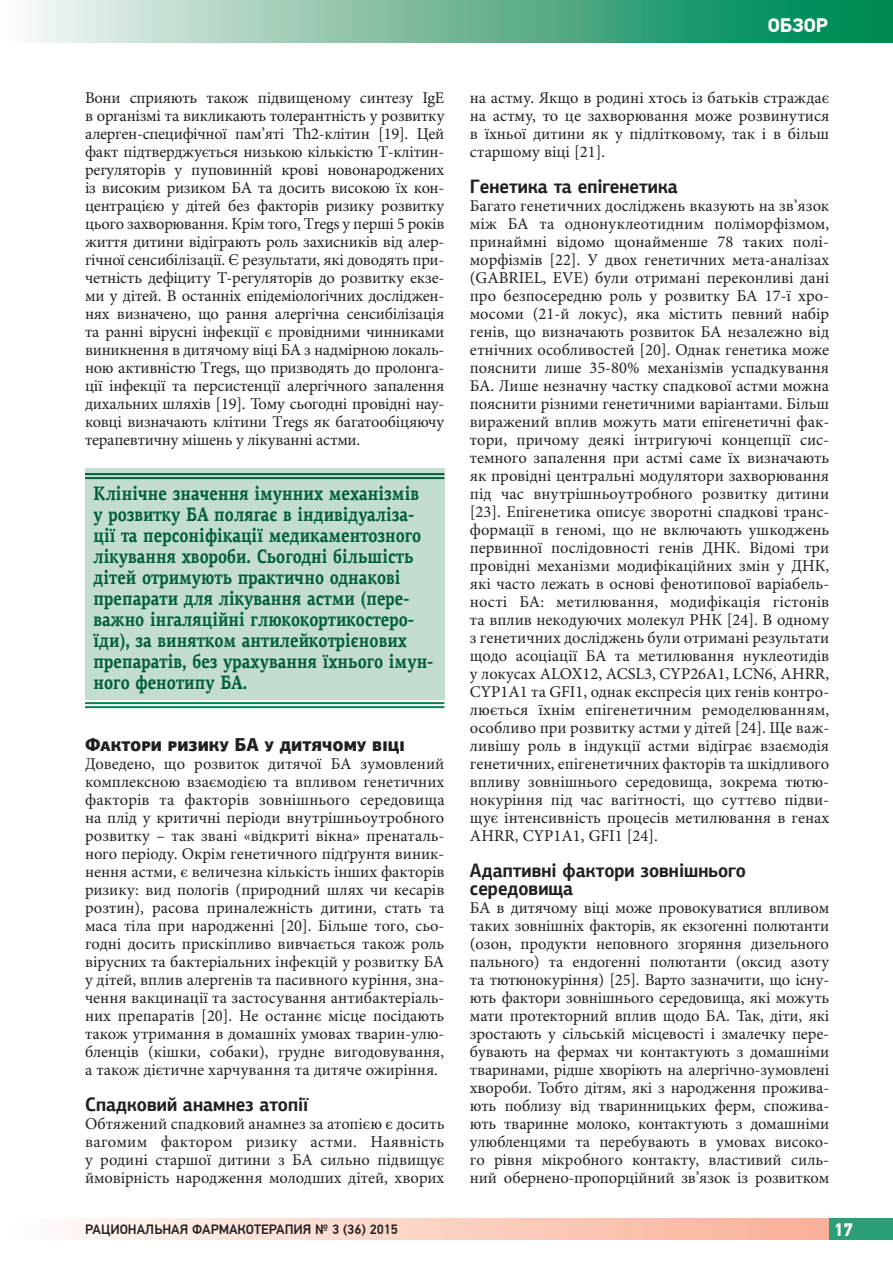
<style>
.page{position:relative;width:893px;height:1263px;background:#fff}
.page>*{position:absolute;margin:0;border:0;box-sizing:border-box;transform-origin:0 0}
.t1{font:700 19.5px/21px "PF Agora Serif Pro";color:#005e3b;scale:.8 1}
.t2{font:700 19.5px/18px "PF Agora Sans Pro";color:#231f20;scale:.9 1}
.t3{font:700 19.5px "PF Din Text Pro";color:#fff}
.t4{font:900 18.75px "PF Agora Sans Pro";color:#231f20;scale:.9 1}
.t5{font:700 18px "PF Din Text Pro";color:#fff}
.t6{font:16.5px/18px "Minion Pro";color:#231f20;text-align:justify}
.t7{font:500 13.5px "PF Din Text Pro";color:#231f20}
</style>
<div class="page">
<div style="left:0;top:0;width:893px;height:43px;background:linear-gradient(to right,#fcf6f3,#008047)"></div>
<div style="left:0;top:1218px;width:850px;height:21px;background:linear-gradient(to right,#fefdfb,#f9ac93)"></div>
<div style="left:829px;top:1218px;width:64px;height:21px;background:#2b9f76"></div>
<div style="left:85px;top:469px;width:359px;height:231px;background:#c3ddce"></div>
<hr style="left:85px;top:473px;width:359px;height:2px;background:#005e3b">
<hr style="left:85px;top:477px;width:359px;height:2px;background:#005e3b">
<hr style="left:85px;top:702px;width:359px;height:2px;background:#00864c">
<hr style="left:85px;top:706px;width:359px;height:2px;background:#00864c">
<p class="t6" style="left:85px;top:89px;width:361px">Вони сприяють також підвищеному синтезу IgЕ в організмі та викликають толерантність у розвитку алерген-специфічної пам’яті Тh2-клітин [19]. Цей факт підтверджується низькою кількістю Т-клітин&shy;регуляторів у пуповинній крові новонароджених із високим ризиком БА та досить високою їх кон&shy;центрацією у дітей без факторів ризику розвитку цього захворювання. Крім того, Тregs у перші 5 років життя дитини відіграють роль захисників від алер&shy;гічної сенсибілізації. Є результати, які доводять при&shy;четність дефіциту Т-регуляторів до розвитку екзе&shy;ми у дітей. В останніх епідеміологічних досліджен&shy;нях визначено, що рання алергічна сенсибілізація та ранні вірусні інфекції є провідними чинниками виникнення в дитячому віці БА з надмірною локаль&shy;ною активністю Тregs, що призводять до пролонга&shy;ції інфекції та персистенції алергічного запалення дихальних шляхів [19]. Тому сьогодні провідні нау&shy;ковці визначають клітини Тregs як багатообіцяючу терапевтичну мішень у лікуванні астми.</p>
<p class="t1" style="left:94px;top:484px;width:426px">Клінічне значення імунних механізмів<br>у розвитку БА полягає в індивідуаліза&shy;ції та персоніфікації медикаментозного лікування хвороби. Сьогодні більшість дітей отримують практично однакові препарати для лікування астми (пере&shy;важно інгаляційні глюкокортикостеро&shy;їди), за винятком антилейкотрієнових препаратів, без урахування їхнього імун&shy;ного фенотипу БА.</p>
<p class="t4" style="left:85px;top:732px;width:357px">Фактори ризику БА у дитячому віці</p>
<p class="t6" style="left:85px;top:755px;width:361px">Доведено, що розвиток дитячої БА зумовлений комплексною взаємодією та впливом генетичних факторів та факторів зовнішнього середовища на плід у критичні періоди внутрішньоутробного розвитку – так звані «відкриті вікна» пренаталь&shy;ного періоду. Окрім генетичного підґрунтя виник&shy;нення астми, є величезна кількість інших факторів ризику: вид пологів (природний шлях чи кесарів розтин), расова приналежність дитини, стать та маса тіла при народженні [20]. Більше того, сьо&shy;годні досить прискіпливо вивчається також роль вірусних та бактеріальних інфекцій у розвитку БА у дітей, вплив алергенів та пасивного куріння, зна&shy;чення вакцинації та застосування антибактеріаль&shy;них препаратів [20]. Не останнє місце посідають також утримання в домашніх умовах тварин-улю&shy;бленців (кішки, собаки), грудне вигодовування, а також дієтичне харчування та дитяче ожиріння.</p>
<p class="t2" style="left:85px;top:1095px;width:250px">Спадковий анамнез атопії</p>
<p class="t6" style="left:85px;top:1115px;width:361px">Обтяжений спадковий анамнез за атопією є досить вагомим фактором ризику астми. Наявність у родині старшої дитини з БА сильно підвищує ймовірність народження молодших дітей, хворих</p>
<p class="t3" style="left:768px;top:14px;width:61px">ОБЗОР</p>
<p class="t6" style="left:470px;top:89px;width:361px">на астму. Якщо в родині хтось із батьків страждає на астму, то це захворювання може розвинутися в їхньої дитини як у підлітковому, так і в більш старшому віці [21].</p>
<p class="t2" style="left:470px;top:177px;width:233px">Генетика та епігенетика</p>
<p class="t6" style="left:470px;top:197px;width:361px">Багато генетичних досліджень вказують на зв’язок між БА та однонуклеотидним поліморфізмом, принаймні відомо щонайменше 78 таких полі&shy;морфізмів [22]. У двох генетичних мета-аналізах (GABRIEL, EVE) були отримані переконливі дані про безпосередню роль у розвитку БА 17-ї хро&shy;мосоми (21-й локус), яка містить певний набір генів, що визначають розвиток БА незалежно від етнічних особливостей [20]. Однак генетика може пояснити лише 35-80% механізмів успадкування БА. Лише незначну частку спадкової астми можна пояснити різними генетичними варіантами. Більш виражений вплив можуть мати епігенетичні фак&shy;тори, причому деякі інтригуючі концепції сис&shy;темного запалення при астмі саме їх визначають як провідні центральні модулятори захворювання під час внутрішньоутробного розвитку дитини [23]. Епігенетика описує зворотні спадкові транс&shy;формації в геномі, що не включають ушкоджень первинної послідовності генів ДНК. Відомі три провідні механізми модифікаційних змін у ДНК, які часто лежать в основі фенотипової варіабель&shy;ності БА: метилювання, модифікація гістонів та вплив некодуючих молекул РНК [24]. В одному з генетичних досліджень були отримані результати щодо асоціації БА та метилювання нуклеотидів у локусах ALOX12, ACSL3, CYP26А1, LCN6, АНRR, CYP1А1 та GFI1, однак експресія цих генів контро&shy;люється їхнім епігенетичним ремоделюванням, особливо при розвитку астми у дітей [24]. Ще важ&shy;ливішу роль в індукції астми відіграє взаємодія генетичних, епігенетичних факторів та шкідливого впливу зовнішнього середовища, зокрема тютю&shy;нокуріння під час вагітності, що суттєво підви&shy;щує інтенсивність процесів метилювання в генах АНRR, CYP1А1, GFI1 [24].</p>
<p class="t2" style="left:470px;top:861px;width:308px">Адаптивні фактори зовнішнього середовища</p>
<p class="t6" style="left:470px;top:899px;width:361px">БА в дитячому віці може провокуватися впливом таких зовнішніх факторів, як екзогенні полютанти (озон, продукти неповного згоряння дизельного пального) та ендогенні полютанти (оксид азоту та тютюнокуріння) [25]. Варто зазначити, що існу&shy;ють фактори зовнішнього середовища, які можуть мати протекторний вплив щодо БА. Так, діти, які зростають у сільській місцевості і змалечку пере&shy;бувають на фермах чи контактують з домашніми тваринами, рідше хворіють на алергічно-зумовлені хвороби. Тобто дітям, які з народження прожива&shy;ють поблизу від тваринницьких ферм, спожива&shy;ють тваринне молоко, контактують з домашніми улюбленцями та перебувають в умовах високо&shy;го рівня мікробного контакту, властивий силь&shy;ний обернено-пропорційний зв’язок із розвитком</p>
<p class="t7" style="left:85px;top:1221px;width:314px">РАЦИОНАЛЬНАЯ ФАРМАКОТЕРАПИЯ № 3 (36) 2015</p>
<p class="t5" style="left:833px;top:1218px;width:21px">17</p>
</div>
